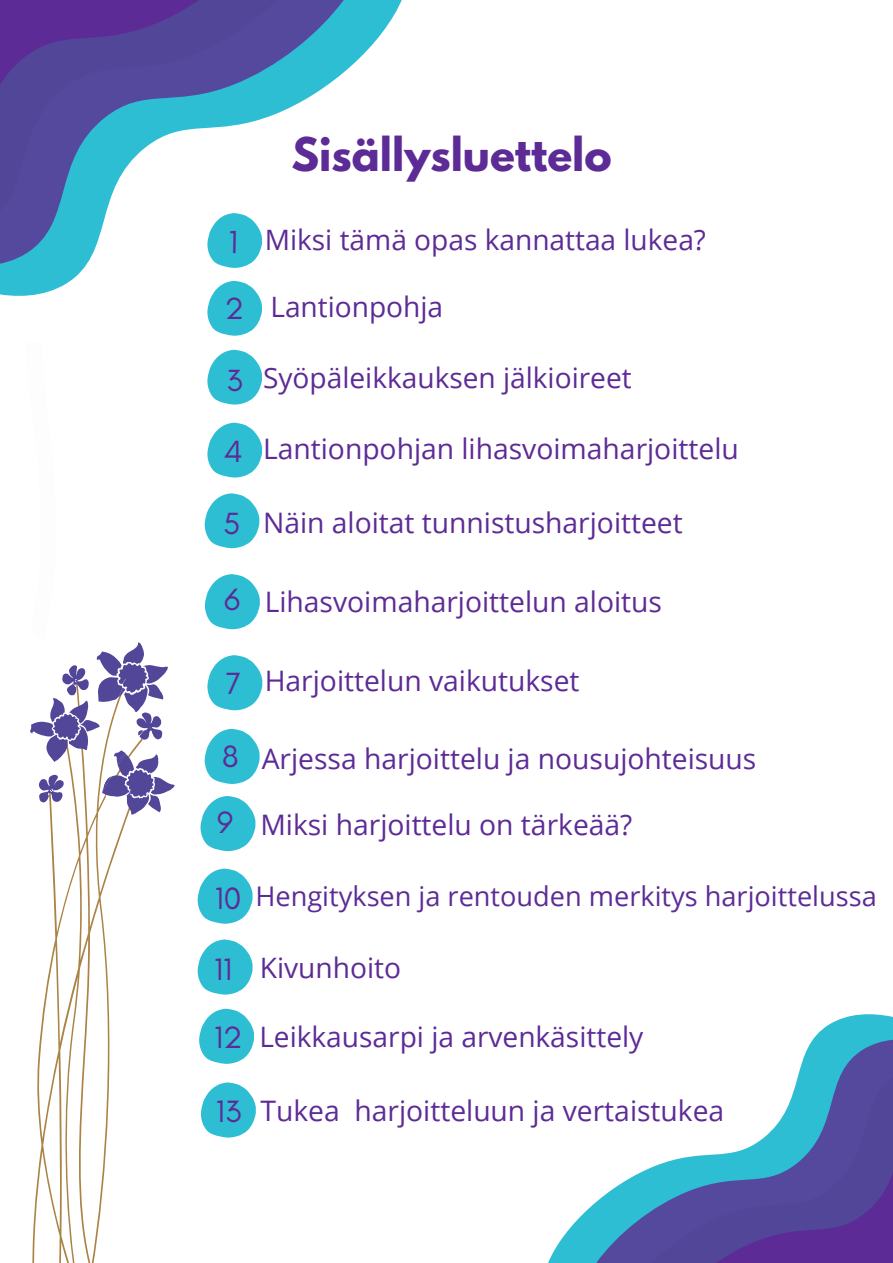
<style>
.page{position:relative;width:893px;height:1263px;background:#fff}
.page>*{position:absolute;margin:0;border:0;box-sizing:border-box;transform-origin:0 0}
.t1{font:700 41.17px "League Spartan";color:#5d2b96}
.t2{font:31.42px "Glacial Indifference";color:#5d2b96}
.t3{font:31.28px "Glacial Indifference";color:#5d2b96}
.t4{font:31.2px "Glacial Indifference";color:#5d2b96}
.t5{font:28.28px "Open Sans";color:#5d2b96}
.t6{font:28.12px "Open Sans";color:#5d2b96}
.t7{font:27.15px "Open Sans";color:#5d2b96}
</style>
<div class="page">
<svg style="left:548px;top:1014px;width:345px;height:249px"></svg>
<svg style="left:596px;top:1040px;width:297px;height:223px"></svg>
<svg style="left:652px;top:1077px;width:241px;height:186px"></svg>
<svg style="left:0;top:0;width:402px;height:296px"></svg>
<svg style="left:0;top:0;width:345px;height:265px"></svg>
<svg style="left:0;top:0;width:278px;height:221px"></svg>
<svg style="left:0;top:0;width:201px;height:107px;background:#54419a"></svg>
<svg style="left:32px;top:851px;width:221px;height:412px"></svg>
<svg style="left:30px;top:642px;width:233px;height:209px"></svg>
<svg style="left:207px;top:350px;width:55px;height:54px"></svg>
<svg style="left:207px;top:423px;width:55px;height:55px"></svg>
<svg style="left:204px;top:493px;width:55px;height:55px"></svg>
<svg style="left:205px;top:574px;width:55px;height:55px"></svg>
<svg style="left:207px;top:655px;width:55px;height:55px"></svg>
<svg style="left:204px;top:729px;width:55px;height:55px"></svg>
<svg style="left:200px;top:796px;width:55px;height:55px"></svg>
<svg style="left:197px;top:868px;width:55px;height:56px"></svg>
<svg style="left:197px;top:939px;width:55px;height:55px"></svg>
<svg style="left:199px;top:1009px;width:55px;height:55px"></svg>
<svg style="left:201px;top:1082px;width:55px;height:55px"></svg>
<svg style="left:207px;top:213px;width:55px;height:122px"></svg>
<p class="t1" style="left:291px;top:134px;width:322px">Sisällysluettelo</p>
<p class="t6" style="left:265px;top:220px;width:443px">Miksi tämä opas kannattaa lukea?</p>
<p class="t4" style="left:225px;top:289px;width:21px">2</p>
<p class="t6" style="left:270px;top:287px;width:174px">Lantionpohja</p>
<h1 class="t4" style="left:226px;top:361px;width:18px">3</h1>
<h2 class="t6" style="left:263px;top:358px;width:370px">Syöpäleikkauksen jälkioireet</h2>
<p class="t3" style="left:224px;top:433px;width:20px">4</p>
<p class="t5" style="left:263px;top:429px;width:477px">Lantionpohjan lihasvoimaharjoittelu</p>
<p class="t3" style="left:223px;top:505px;width:19px">5</p>
<p class="t5" style="left:263px;top:503px;width:421px">Näin aloitat tunnistusharjoitteet</p>
<p class="t2" style="left:224px;top:580px;width:18px">6</p>
<p class="t5" style="left:265px;top:581px;width:399px">Lihasvoimaharjoittelun aloitus</p>
<p class="t2" style="left:226px;top:664px;width:17px">7</p>
<p class="t5" style="left:265px;top:661px;width:316px">Harjoittelun vaikutukset</p>
<p class="t2" style="left:222px;top:737px;width:18px">8</p>
<p class="t5" style="left:262px;top:739px;width:496px">Arjessa harjoittelu ja nousujohteisuus</p>
<p class="t2" style="left:217px;top:803px;width:18px">9</p>
<p class="t5" style="left:260px;top:805px;width:373px">Miksi harjoittelu on tärkeää?</p>
<p class="t2" style="left:215px;top:879px;width:28px">10</p>
<p class="t7" style="left:255px;top:877px;width:623px">Hengityksen ja rentouden merkitys harjoittelussa</p>
<p class="t2" style="left:214px;top:950px;width:20px">11</p>
<p class="t6" style="left:260px;top:948px;width:143px">Kivunhoito</p>
<p class="t2" style="left:214px;top:1018px;width:30px">12</p>
<p class="t6" style="left:259px;top:1016px;width:385px">Leikkausarpi ja arvenkäsittely</p>
<p class="t2" style="left:216px;top:1092px;width:27px">13</p>
<p class="t5" style="left:260px;top:1091px;width:465px">Tukea harjoitteluun ja vertaistukea</p>
</div>
